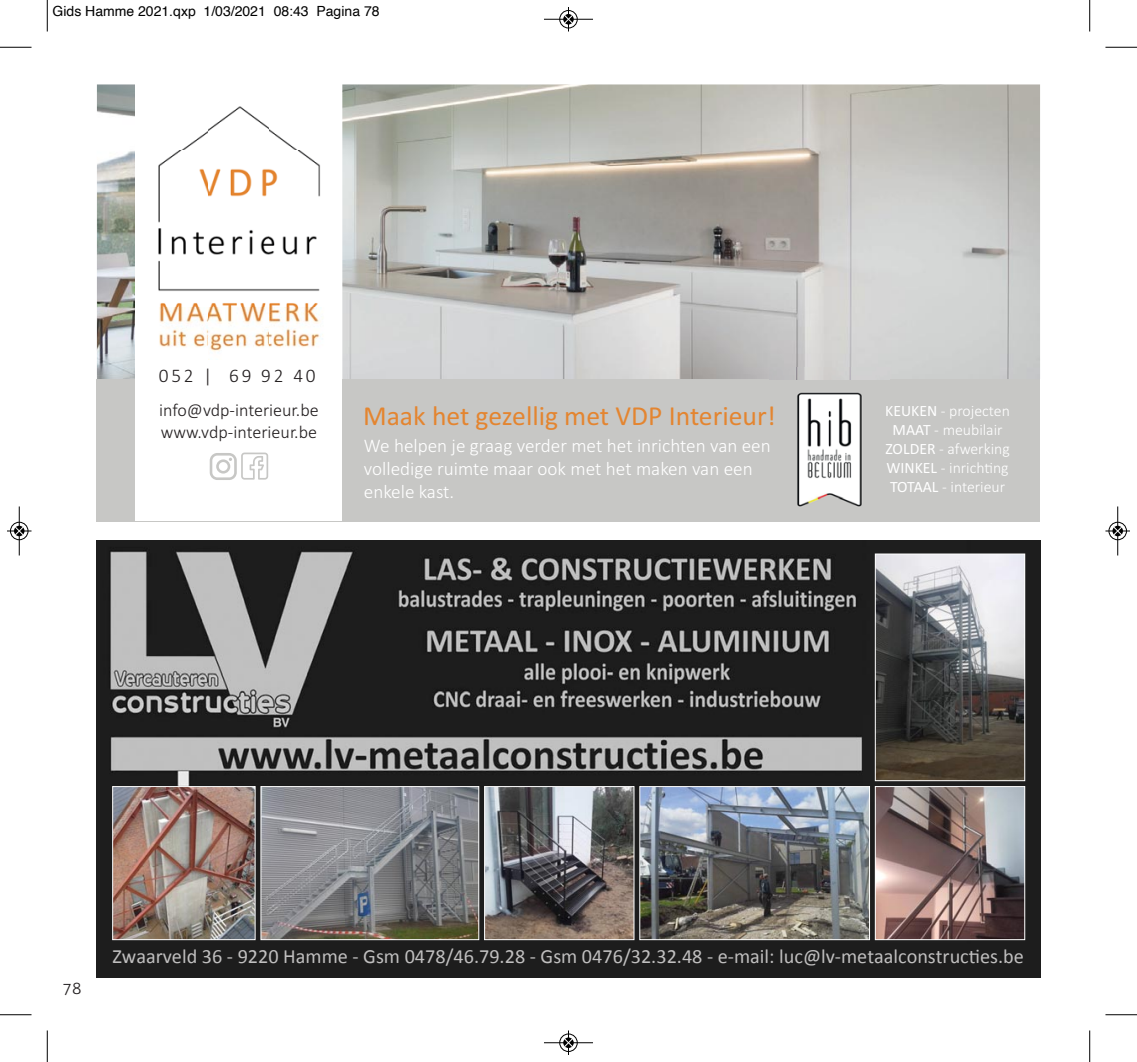
<style>
.page{position:relative;width:1137px;height:1062px;background:#fff}
.page>*{position:absolute;margin:0;border:0;box-sizing:border-box;transform-origin:0 0}
.t1{font:27.65px "Calibri";color:#e48530}
.t2{font:20.3px "Calibri";color:#c0bfbf}
.t3{font:300 19.25px/23.1px "Calibri";color:#fff}
.t4{font:300 19.25px "Calibri";letter-spacing:.14em;color:#231f20}
.t5{font:300 18.03px/21.7px "Calibri";color:#231f20}
.t6{font:300 15.75px/18.9px "Calibri";color:#fff;text-align:center}
.t7{font:300 15.75px "Aller";color:#231f20}
.t8{font:14px "Helvetica";color:#000}
.s1{font-weight:400}
</style>
<div class="page">
<div style="left:97px;top:379px;width:942px;height:142px;background:#c7c7c5"></div>
<img style="left:97px;top:84px;width:942px;height:295px">
<div style="left:135px;top:84px;width:207px;height:437px;background:#fff"></div>
<img style="left:158px;top:106px;width:163px;height:254px">
<img style="left:769px;top:367px;width:120px;height:140px">
<svg style="left:210px;top:452px;width:58px;height:28px"></svg>
<img style="left:97px;top:541px;width:942px;height:436px">
<img style="left:876px;top:555px;width:146px;height:224px">
<div style="left:874px;top:553px;width:150px;height:228px;border:1px solid #fff"></div>
<img style="left:876px;top:788px;width:146px;height:150px">
<div style="left:874px;top:786px;width:150px;height:154px;border:1px solid #fff"></div>
<img style="left:641px;top:788px;width:226px;height:150px">
<div style="left:639px;top:786px;width:230px;height:154px;border:1px solid #fff"></div>
<img style="left:486px;top:788px;width:146px;height:150px">
<div style="left:484px;top:786px;width:150px;height:154px;border:1px solid #fff"></div>
<img style="left:262px;top:788px;width:215px;height:150px">
<div style="left:260px;top:786px;width:219px;height:154px;border:1px solid #fff"></div>
<img style="left:114px;top:788px;width:139px;height:150px">
<div style="left:112px;top:786px;width:143px;height:154px;border:1px solid #fff"></div>
<hr style="left:47px;top:0;width:1px;height:32px;background:#000">
<hr style="left:0;top:47px;width:32px;height:1px;background:#000">
<hr style="left:1089px;top:0;width:1px;height:32px;background:#000">
<hr style="left:1105px;top:47px;width:31px;height:1px;background:#000">
<hr style="left:47px;top:1030px;width:1px;height:32px;background:#000">
<hr style="left:0;top:1014px;width:32px;height:1px;background:#000">
<hr style="left:1089px;top:1030px;width:1px;height:32px;background:#000">
<hr style="left:1105px;top:1014px;width:31px;height:1px;background:#000">
<div style="left:559px;top:10px;width:18px;height:19px;border:1px solid #fff;border-radius:50%"></div>
<hr style="left:544px;top:19px;width:49px;height:1px;background:#000">
<div style="left:559px;top:10px;width:18px;height:18px;border:1px solid #000;border-radius:50%"></div>
<svg style="left:564px;top:7px;width:9px;height:25px"></svg>
<div style="left:559px;top:1033px;width:18px;height:19px;border:1px solid #fff;border-radius:50%"></div>
<hr style="left:544px;top:1042px;width:49px;height:1px;background:#000">
<div style="left:559px;top:1034px;width:18px;height:18px;border:1px solid #000;border-radius:50%"></div>
<svg style="left:564px;top:1030px;width:9px;height:25px"></svg>
<div style="left:10px;top:522px;width:19px;height:18px;border:1px solid #fff;border-radius:50%"></div>
<hr style="left:19px;top:506px;width:1px;height:49px;background:#000">
<div style="left:10px;top:522px;width:18px;height:18px;border:1px solid #000;border-radius:50%"></div>
<svg style="left:7px;top:526px;width:25px;height:9px"></svg>
<hr style="left:1117px;top:506px;width:1px;height:49px;background:#000">
<div style="left:1108px;top:522px;width:18px;height:18px;border:1px solid #000;border-radius:50%"></div>
<svg style="left:1105px;top:526px;width:24px;height:9px"></svg>
<p class="t8" style="left:52px;top:5px;width:328px">Gids Hamme 2021.qxp 1/03/2021 08:43 Pagina 78</p>
<p class="t4" style="left:159px;top:369px;width:158px">052 | 69 92 40</p>
<p class="t5" style="left:159px;top:401px;width:161px">info@vdp-interieur.be www.vdp-interieur.be</p>
<p class="t1" style="left:363px;top:399px;width:414px">Maak het gezellig met VDP Interieur!</p>
<p class="t3" style="left:364px;top:435px;width:408px">We helpen je graag verder met het inrichten van een volledige ruimte maar ook met het maken van een enkele kast.</p>
<p class="t6" style="left:885px;top:403px;width:126px"><span class="s1">KEUKEN</span> - projecten<br><span class="s1">MAAT</span> - meubilair<br><span class="s1">ZOLDER</span> - afwerking<br><span class="s1">WINKEL</span> - inrich-ng<br><span class="s1">TOTAAL</span> - interieur</p>
<p class="t7" style="left:63px;top:979px;width:20px">78</p>
<p class="t2" style="left:112px;top:944px;width:912px">Zwaarveld 36 - 9220 Hamme - Gsm 0478/46.79.28 - Gsm 0476/32.32.48 - e-mail: luc@lv-metaalconstructies.be</p>
</div>
